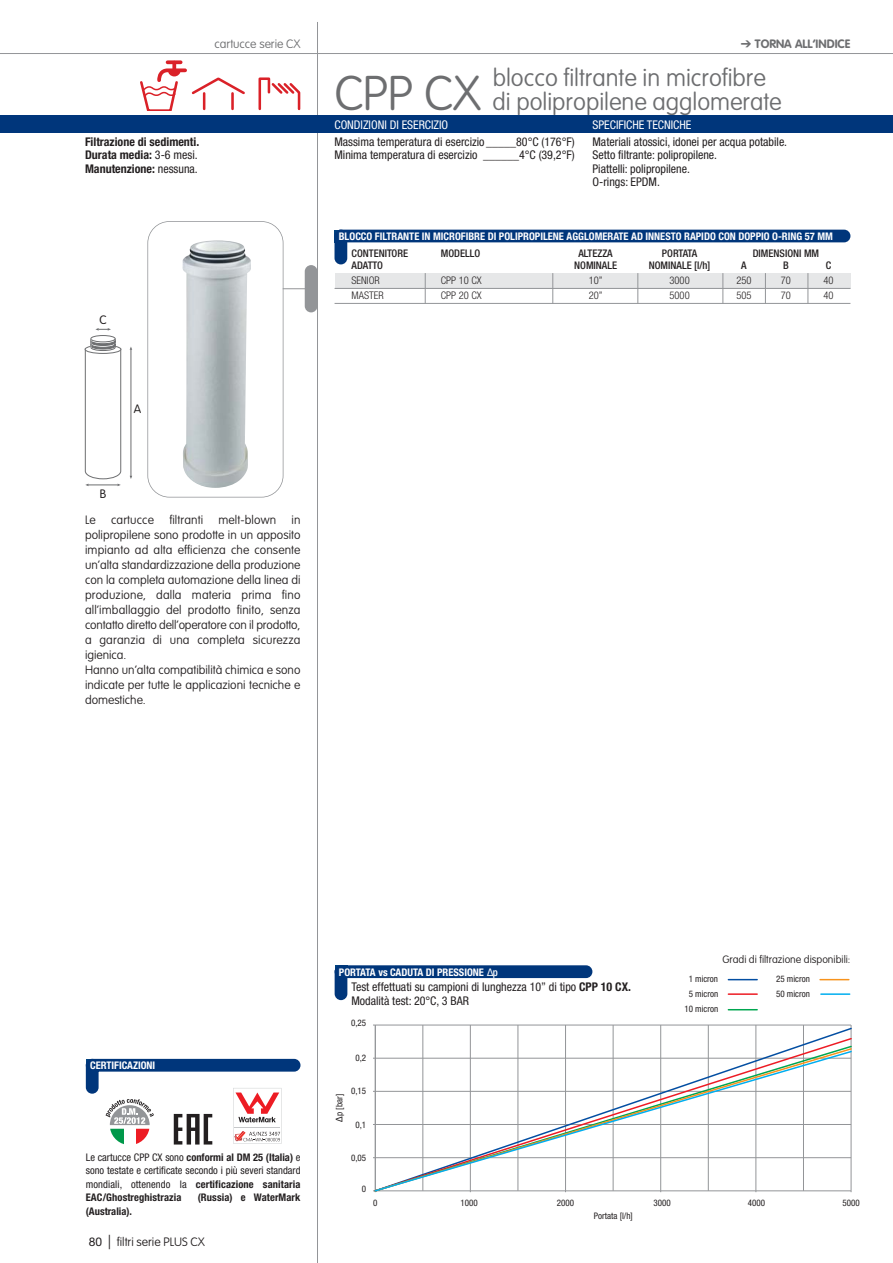
<style>
.page{position:relative;width:893px;height:1263px;background:#fff}
.page>*{position:absolute;margin:0;border:0;box-sizing:border-box;transform-origin:0 0}
.t1{font:100 48px "VAG Rounded";color:#6d6e70}
.t2{font:100 24px/24px "VAG Rounded";color:#6d6e70}
.t3{font:100 12px/15px "VAG Rounded";color:#231f20}
.t4{font:condensed 12px/13.5px "Helvetica Neue";color:#231f20}
.t5{font:700 condensed 12px/13.5px "Helvetica Neue";color:#231f20}
.t6{font:condensed 12px "Helvetica Neue";color:#fff}
.t7{font:700 12px "VAG Rounded";color:#6d6e70}
.t8{font:100 12px "VAG Rounded";color:#6d6e70}
.t9{font:300 12px "VAG Rounded";color:#231f20}
.t10{font:condensed 10.5px/13.5px "Helvetica Neue";color:#231f20;text-align:justify}
.t11{font:700 condensed 10.5px "Helvetica Neue";color:#fff}
.t12{font:500 condensed 10.5px "Helvetica Neue";color:#231f20}
.t13{font:300 condensed 10.5px "Helvetica Neue";color:#231f20}
.t14{font:100 10.5px "VAG Rounded";color:#231f20}
.t15{font:700 condensed 10.5px "Helvetica Neue";letter-spacing:.01em;color:#231f20}
.t16{font:500 condensed 10.5px "Helvetica Neue";letter-spacing:-.035em;color:#231f20}
.t17{font:condensed 9px/15px "Helvetica Neue";color:#231f20;text-align:center}
.s1{font-weight:400}
.s2{font-weight:700}
.s3{font-family:"Helvetica Neue";font-weight:400}
.s4{font-family:"Avant Garde";font-weight:400;font-size:14.4px}
.s5{font-family:"Helvetica";font-weight:400;font-stretch:normal}
.s6{font-weight:500}
.s7{font-family:"Tahoma";font-stretch:normal}
</style>
<div class="page">
<svg style="left:258px;top:77px;width:42px;height:34px"></svg>
<hr style="left:0;top:53px;width:893px;height:1px;background:#939598">
<hr style="left:317px;top:22px;width:1px;height:1241px;background:#939598">
<div style="left:0;top:116px;width:893px;height:17px;background:#00367b"></div>
<svg style="left:95px;top:328px;width:16px;height:3px"></svg>
<hr style="left:131px;top:350px;width:1px;height:126px;background:#6d6e70">
<div style="left:91px;top:335px;width:24px;height:7px;border:1px solid #6d6e70;border-radius:50%"></div>
<svg style="left:85px;top:338px;width:36px;height:148px"></svg>
<div style="left:335px;top:273px;width:515px;height:15px;background:#e6e7e8"></div>
<div style="left:334px;top:230px;width:13px;height:12px;background:#004280"></div>
<div style="left:334px;top:230px;width:516px;height:12px;background:#00367b;border-radius:6px"></div>
<div style="left:334px;top:230px;width:13px;height:34px;background:#00367b;border-radius:6px"></div>
<hr style="left:335px;top:288px;width:515px;height:1px;background:#939598">
<hr style="left:335px;top:303px;width:515px;height:1px;background:#939598">
<hr style="left:765px;top:273px;width:1px;height:31px;background:#939598">
<hr style="left:807px;top:273px;width:1px;height:31px;background:#939598">
<hr style="left:722px;top:273px;width:1px;height:31px;background:#939598">
<hr style="left:637px;top:273px;width:1px;height:31px;background:#939598">
<hr style="left:552px;top:273px;width:1px;height:31px;background:#939598">
<hr style="left:425px;top:273px;width:1px;height:31px;background:#939598">
<hr style="left:232px;top:288px;width:85px;height:1px;background:#939598">
<div style="left:305px;top:265px;width:12px;height:47px;background:#939598;border-radius:6px"></div>
<div style="left:148px;top:222px;width:135px;height:275px;background:#fff;border-radius:21px"></div>
<img style="left:183px;top:240px;width:68px;height:248px">
<div style="left:147px;top:221px;width:136px;height:276px;border:2px solid #939598;border-radius:22px"></div>
<hr style="left:375px;top:1025px;width:476px;height:1px;background:#939598">
<hr style="left:851px;top:1025px;width:1px;height:166px;background:#939598">
<svg style="left:373px;top:1050px;width:479px;height:143px"></svg>
<div style="left:335px;top:965px;width:12px;height:13px;background:#004280"></div>
<div style="left:335px;top:965px;width:257px;height:13px;background:#00367b;border-radius:6px"></div>
<div style="left:335px;top:965px;width:12px;height:35px;background:#00367b;border-radius:6px"></div>
<svg style="left:728px;top:979px;width:29px;height:1px"></svg>
<hr style="left:728px;top:993px;width:29px;height:2px;background:#ed1c24">
<hr style="left:821px;top:993px;width:29px;height:2px;background:#00aeef">
<svg style="left:728px;top:1009px;width:29px;height:1px"></svg>
<svg style="left:820px;top:979px;width:29px;height:1px"></svg>
<svg style="left:168px;top:60px;width:13px;height:3px"></svg>
<svg style="left:140px;top:63px;width:105px;height:47px"></svg>
<div style="left:86px;top:1059px;width:13px;height:12px;background:#004280"></div>
<div style="left:86px;top:1059px;width:214px;height:12px;background:#00367b;border-radius:6px"></div>
<div style="left:86px;top:1059px;width:13px;height:35px;background:#00367b;border-radius:6px"></div>
<svg style="left:174px;top:1114px;width:38px;height:30px"></svg>
<svg style="left:281px;top:1088px;width:1px;height:56px"></svg>
<svg style="left:233px;top:1088px;width:48px;height:56px"></svg>
<svg style="left:106px;top:1099px;width:48px;height:31px"></svg>
<svg style="left:110px;top:1129px;width:14px;height:16px"></svg>
<svg style="left:136px;top:1129px;width:13px;height:15px"></svg>
<p class="t8" style="left:215px;top:38px;width:87px">cartucce serie CX</p>
<p class="t5" style="left:85px;top:136px;width:116px">Filtrazione di sedimenti.<br>Durata media: <span class="s1">3-6 mesi.<br></span>Manutenzione: <span class="s1">nessuna.</span></p>
<p class="t9" style="left:100px;top:315px;width:9px">C</p>
<p class="t9" style="left:134px;top:403px;width:9px">A</p>
<p class="t9" style="left:100px;top:489px;width:8px">B</p>
<p class="t3" style="left:85px;top:513px;width:12px">Le</p>
<p class="t3" style="left:111px;top:513px;width:44px">c artucce</p>
<p class="t3" style="left:169px;top:513px;width:35px">filtranti</p>
<p class="t3" style="left:218px;top:513px;width:59px">melt-blown</p>
<p class="t3" style="left:85px;top:513px;width:217px;text-indent:206px">in polipropilene sono prodotte in un apposito impianto ad alta efficienza che consente un’alta standardizzazione della produzione con la completa automazione della linea di produzione, dalla materia prima fino all’imballaggio del prodotto finito, senza contatto diretto dell’operatore con il prodotto, a garanzia di una completa sicurezza igienica.<br>Hanno un’alta compatibilità chimica e sono indicate per tutte le applicazioni tecniche e domestiche.</p>
<p class="t7" style="left:741px;top:39px;width:111px">➔ TORNA ALL’INDICE</p>
<h1 class="t1" style="left:334px;top:73px;width:148px">CPP CX</h1>
<h2 class="t2" style="left:492px;top:67px;width:291px">blocco filtrante in microfibre di polipropilene agglomerate</h2>
<p class="t6" style="left:334px;top:121px;width:115px">CONDIZIONI DI ESERCIZIO</p>
<p class="t4" style="left:334px;top:136px;width:242px">Massima temperatura di esercizio _____80°C (176°F)<br>Minima temperatura di esercizio ______4°C (39,2°F)</p>
<p class="t6" style="left:592px;top:121px;width:100px">SPECIFICHE TECNICHE</p>
<p class="t4" style="left:592px;top:136px;width:196px">Materiali atossici, idonei per acqua potabile.<br>Setto filtrante: polipropilene.<br>Piattelli: polipropilene.<br>O-rings: EPDM.</p>
<p class="t11" style="left:339px;top:232px;width:496px">BLOCCO FILTRANTE IN MICROFIBRE DI POLIPROPILENE AGGLOMERATE AD INNESTO RAPIDO CON DOPPIO O-RING 57 MM</p>
<p class="t12" style="left:352px;top:249px;width:58px">CONTENITORE</p>
<p class="t12" style="left:441px;top:249px;width:41px">MODELLO</p>
<p class="t12" style="left:578px;top:249px;width:36px">ALTEZZA</p>
<p class="t16" style="left:662px;top:249px;width:37px">PORTATA</p>
<p class="t12" style="left:753px;top:249px;width:68px">DIMENSIONI MM</p>
<p class="t12" style="left:352px;top:262px;width:33px">ADATTO</p>
<p class="t12" style="left:574px;top:262px;width:44px">NOMINALE</p>
<p class="t12" style="left:649px;top:262px;width:63px">NOMINALE [l/h]</p>
<p class="t12" style="left:741px;top:262px;width:7px">A</p>
<p class="t12" style="left:783px;top:262px;width:7px">B</p>
<p class="t12" style="left:826px;top:262px;width:7px">C</p>
<p class="t13" style="left:352px;top:277px;width:30px">SENIOR</p>
<p class="t13" style="left:441px;top:277px;width:42px">CPP 10 CX</p>
<p class="t13" style="left:589px;top:277px;width:15px">10”</p>
<p class="t13" style="left:670px;top:277px;width:22px">3000</p>
<p class="t13" style="left:736px;top:277px;width:17px">250</p>
<p class="t13" style="left:781px;top:277px;width:12px">70</p>
<p class="t13" style="left:824px;top:277px;width:12px">40</p>
<p class="t13" style="left:352px;top:292px;width:34px">MASTER</p>
<p class="t13" style="left:441px;top:292px;width:42px">CPP 20 CX</p>
<p class="t13" style="left:589px;top:292px;width:15px">20”</p>
<p class="t13" style="left:670px;top:292px;width:22px">5000</p>
<p class="t13" style="left:736px;top:292px;width:17px">505</p>
<p class="t13" style="left:781px;top:292px;width:12px">70</p>
<p class="t13" style="left:824px;top:292px;width:12px">40</p>
<p class="t11" style="left:90px;top:1061px;width:67px">CERTIFICAZIONI</p>
<p class="t10" style="left:86px;top:1151px;width:216px">Le cartucce CPP CX sono <span class="s2">conformi al DM 25 (Italia)</span> e sono testate e certificate secondo i più severi standard mondiali, ottenendo la <span class="s2">certificazione sanitaria EAC/Ghostreghistrazia</span></p>
<p class="t15" style="left:198px;top:1194px;width:104px">(Russia) e WaterMark</p>
<p class="t15" style="left:86px;top:1207px;width:48px">(Australia).</p>
<p class="t3" style="left:89px;top:1235px;width:117px"><span class="s3">80</span> <span class="s4">|</span> filtri serie PLUS CX</p>
<p class="t14" style="left:722px;top:955px;width:130px">Gradi di filtrazione disponibili:</p>
<p class="t11" style="left:339px;top:968px;width:161px">PORTATA vs CADUTA DI PRESSIONE <span class="s5">Δ</span><span class="s6">p</span></p>
<p class="t4" style="left:351px;top:981px;width:281px">Test effettuati su campioni di lunghezza 10” di tipo <span class="s2">CPP 10 CX.<br></span>Modalità test: 20°C, 3 BAR</p>
<p class="t17" style="left:684px;top:972px;width:35px">1 micron<br>5 micron<br>10 micron</p>
<p class="t17" style="left:776px;top:972px;width:35px;text-align:left">25 micron<br>50 micron</p>
<p class="t17" style="left:351px;top:1016px;width:17px">0,25</p>
<p class="t17" style="left:355px;top:1051px;width:12px">0,2</p>
<p class="t17" style="left:351px;top:1084px;width:17px">0,15</p>
<p class="t17" style="left:355px;top:1118px;width:12px">0,1</p>
<p class="t17" style="left:351px;top:1151px;width:17px">0,05</p>
<p class="t17" style="left:362px;top:1181px;width:6px">0</p>
<p class="t17" style="left:332px;top:1121px;width:29px;rotate:-90deg"><span class="s7">Δ</span>p [bar]</p>
<p class="t17" style="left:373px;top:1196px;width:6px">0</p>
<p class="t17" style="left:460px;top:1196px;width:19px">1000</p>
<p class="t17" style="left:557px;top:1196px;width:19px">2000</p>
<p class="t17" style="left:654px;top:1196px;width:19px">3000</p>
<p class="t17" style="left:748px;top:1196px;width:19px">4000</p>
<p class="t17" style="left:842px;top:1196px;width:19px">5000</p>
<p class="t17" style="left:594px;top:1208px;width:41px">Portata [l/h]</p>
</div>
